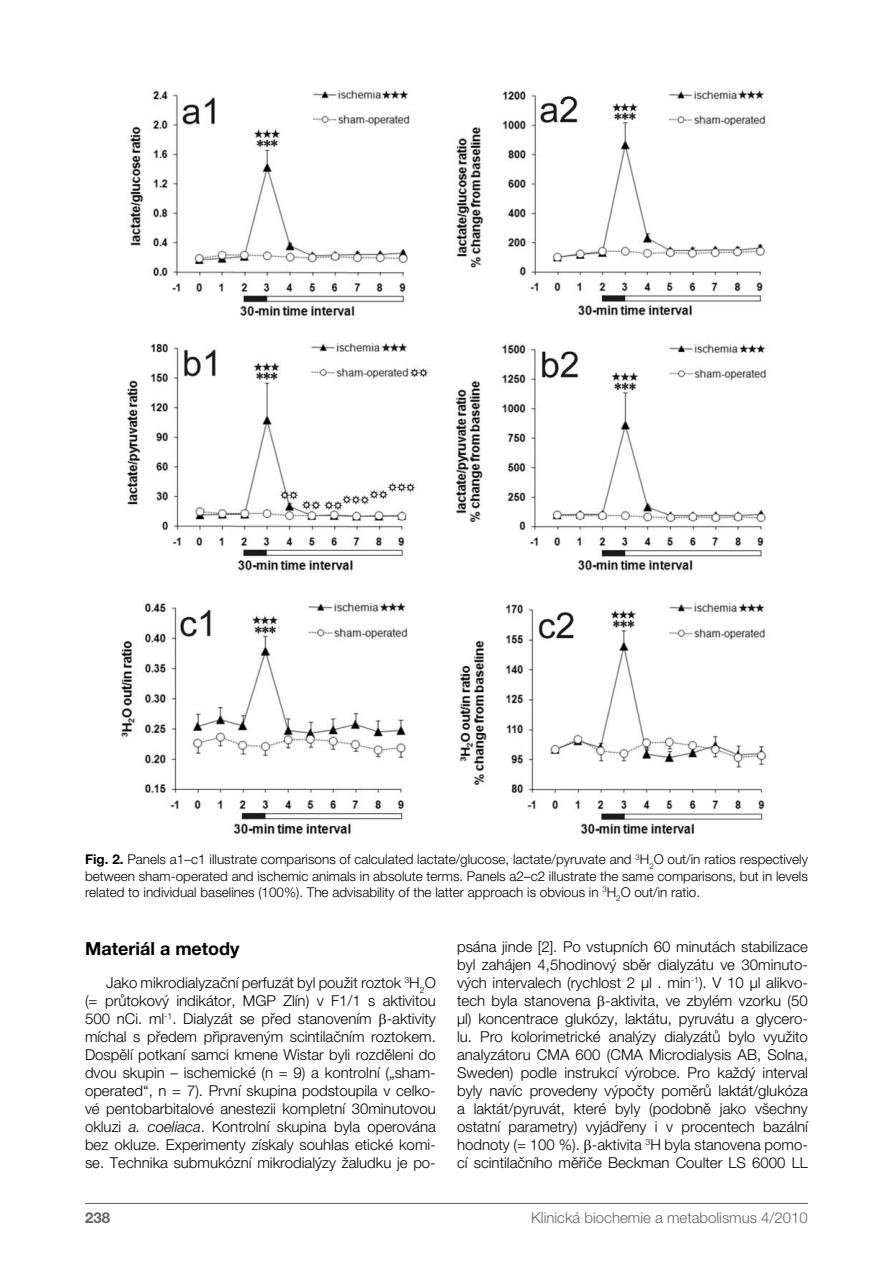
<style>
.page{position:relative;width:893px;height:1263px;background:#fff}
.page>*{position:absolute;margin:0;border:0;box-sizing:border-box;transform-origin:0 0}
.t1{font:700 18px "Helvetica Neue CE";color:#000}
.t2{font:300 15px/18px "Helvetica Neue CE";color:#000;text-align:justify}
.t3{font:300 15px "Helvetica Neue CE";color:#636466}
.t4{font:700 15px "Helvetica Neue CE";color:#636466}
.t5{font:300 13.5px/16.2px "Helvetica Neue CE";color:#000;text-align:justify}
.s1{font-weight:700}
.s2{font-style:italic}
</style>
<div class="page">
<hr style="left:85px;top:1203px;width:723px;height:1px;background:#636466">
<img style="left:121px;top:88px;width:646px;height:749px">
<p class="t5" style="left:85px;top:851px;width:724px"><span class="s1">Fig. 2.</span> Panels a1–c1 illustrate comparisons of calculated lactate/glucose, lactate/pyruvate and <sup>3</sup>H<sub>2</sub>O out/in ratios respectively between sham-operated and ischemic animals in absolute terms. Panels a2–c2 illustrate the same comparisons, but in levels related to individual baselines (100%). The advisability of the latter approach is obvious in <sup>3</sup>H<sub>2</sub>O out/in ratio.</p>
<p class="t1" style="left:85px;top:938px;width:156px">Materiál a metody</p>
<p class="t2" style="left:85px;top:974px;width:352px;text-indent:21px">Jako mikrodialyzační perfuzát byl použit roztok <sup>3</sup>H<sub>2</sub>O (= průtokový indikátor, MGP Zlín) v F1/1 s aktivitou 500 nCi. ml<sup>-1</sup>. Dialyzát se před stanovením -aktivity míchal s předem připraveným scintilačním roztokem.<br>Dospělí potkaní samci kmene Wistar byli rozděleni do dvou skupin – ischemické (n = 9) a kontrolní („sham&shy;operated“, n = 7). První skupina podstoupila v celko&shy;vé pentobarbitalové anestezii kompletní 30minutovou okluzi <span class="s2">a. coeliaca</span>. Kontrolní skupina byla operována bez okluze. Experimenty získaly souhlas etické komi&shy;se. Technika submukózní mikrodialýzy žaludku je po-</p>
<p class="t2" style="left:457px;top:938px;width:352px">psána jinde [2]. Po vstupních 60 minutách stabilizace byl zahájen 4,5hodinový sběr dialyzátu ve 30minuto&shy;vých intervalech (rychlost 2 µl . min<sup>-1</sup>). V 10 μl alikvo&shy;tech byla stanovena -aktivita, ve zbylém vzorku (50 μl) koncentrace glukózy, laktátu, pyruvátu a glycero&shy;lu. Pro kolorimetrické analýzy dialyzátů bylo využito analyzátoru CMA 600 (CMA Microdialysis AB, Solna, Sweden) podle instrukcí výrobce. Pro každý interval byly navíc provedeny výpočty poměrů laktát/glukóza a laktát/pyruvát, které byly (podobně jako všechny ostatní parametry) vyjádřeny i v procentech bazální hodnoty (= 100 %). -aktivita <sup>3</sup>H byla stanovena pomo&shy;cí scintilačního měřiče Beckman Coulter LS 6000 LL</p>
<p class="t4" style="left:85px;top:1209px;width:27px">238</p>
<p class="t3" style="left:531px;top:1209px;width:278px">Klinická biochemie a metabolismus 4/2010</p>
</div>
